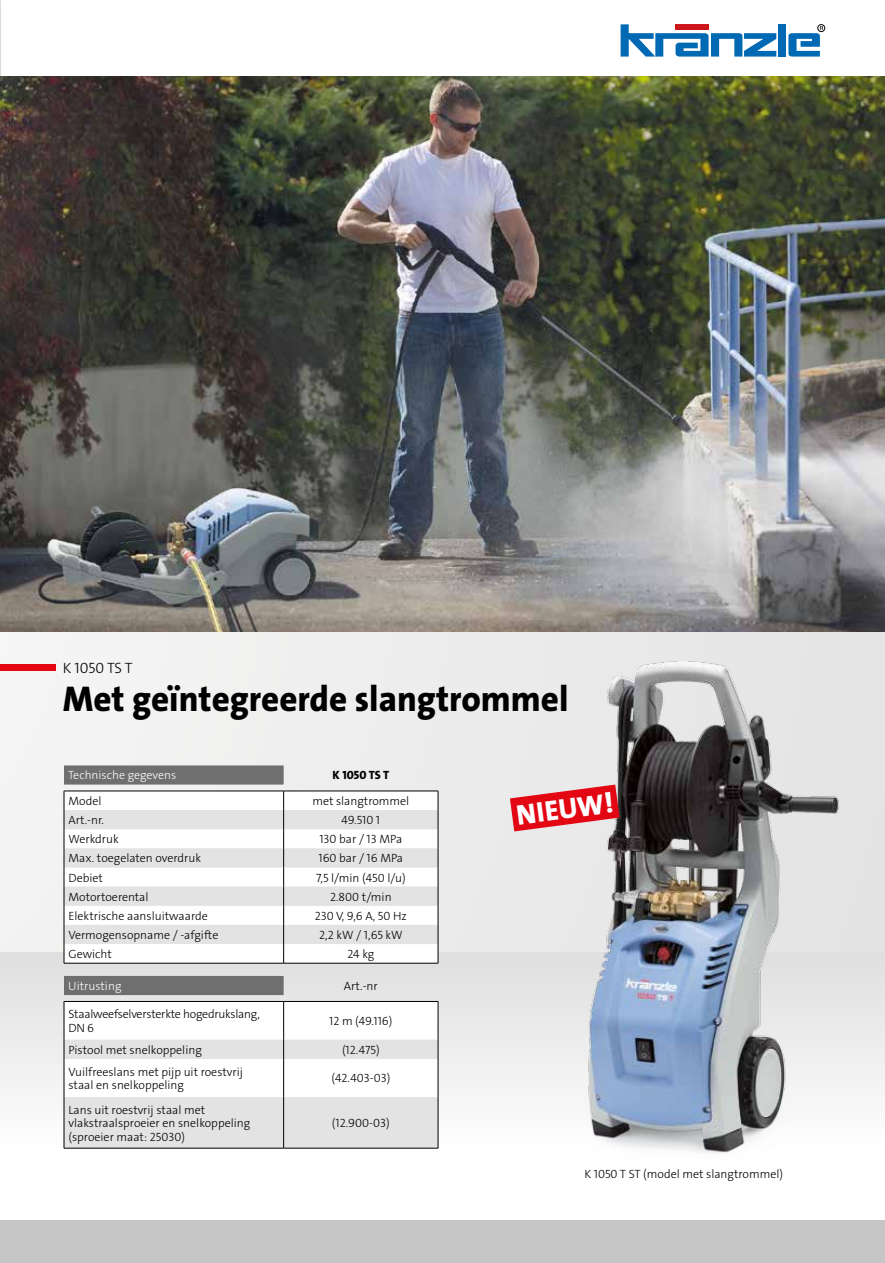
<style>
.page{position:relative;width:885px;height:1263px;background:#fff}
.page>*{position:absolute;margin:0;border:0;box-sizing:border-box;transform-origin:0 0}
.t1{font:36px "The Sans LP8 Ex Bld";color:#000}
.t2{font:28.65px "The Sans LP8 Ex Bld";color:#fff}
.t3{font:15px "The Sans LP3 Lig";color:#000}
.t4{font:12px/13.5px "The Sans LP3 Lig";color:#000}
.t5{font:12px/13.5px "The Sans LP3 Lig";letter-spacing:-.02em;color:#000}
.t6{font:12px "The Sans LP3 Lig";color:#fff}
.t7{font:12px "The Sans LP8 Ex Bld";color:#000}
</style>
<div class="page">
<div style="left:0;top:77px;width:884px;height:994px;background:#ededed"></div>
<div style="left:0;top:952px;width:884px;height:268px;background:linear-gradient(to bottom,#e1e0e0,#fff)"></div>
<div style="left:0;top:664px;width:55px;height:6px;background:#e30613"></div>
<svg style="left:620px;top:24px;width:156px;height:33px"></svg>
<div style="left:778px;top:24px;width:8px;height:33px;background:#0069b4"></div>
<div style="left:817px;top:24px;width:8px;height:8px;border:1px solid #000;border-radius:50%"></div>
<svg style="left:788px;top:26px;width:35px;height:31px"></svg>
<img style="left:0;top:77px;width:884px;height:554px">
<div style="left:9px;top:1220px;width:875px;height:43px;background:#c6c6c6"></div>
<div style="left:0;top:1220px;width:13px;height:43px;background:#c6c6c6"></div>
<img style="left:573px;top:661px;width:269px;height:506px">
<svg style="left:64px;top:765px;width:219px;height:26px;fill:#706f6f"></svg>
<svg style="left:64px;top:792px;width:374px;height:248px;fill:#fff"></svg>
<svg style="left:65px;top:810px;width:373px;height:134px;fill:#e3e3e3"></svg>
<hr style="left:64px;top:1002px;width:1px;height:38px;background:#000">
<hr style="left:64px;top:1001px;width:219px;height:1px;background:#000">
<hr style="left:283px;top:1001px;width:155px;height:1px;background:#000">
<hr style="left:283px;top:1002px;width:1px;height:38px;background:#000">
<hr style="left:438px;top:1002px;width:1px;height:38px;background:#000">
<svg style="left:64px;top:792px;width:1px;height:171px"></svg>
<svg style="left:283px;top:792px;width:1px;height:171px"></svg>
<hr style="left:64px;top:963px;width:219px;height:1px;background:#000">
<hr style="left:283px;top:963px;width:155px;height:1px;background:#000">
<svg style="left:64px;top:1040px;width:375px;height:108px"></svg>
<hr style="left:64px;top:1059px;width:1px;height:38px;background:#000">
<hr style="left:283px;top:791px;width:155px;height:1px;background:#000">
<hr style="left:64px;top:1097px;width:1px;height:51px;background:#000">
<hr style="left:64px;top:791px;width:219px;height:1px;background:#000">
<hr style="left:64px;top:1148px;width:219px;height:1px;background:#000">
<hr style="left:283px;top:1148px;width:155px;height:1px;background:#000">
<svg style="left:438px;top:791px;width:1px;height:172px"></svg>
<svg style="left:510px;top:784px;width:109px;height:47px"></svg>
<p class="t3" style="left:63px;top:658px;width:71px">K 1050 TS T</p>
<h1 class="t1" style="left:63px;top:676px;width:507px">Met geïntegreerde slangtrommel</h1>
<p class="t6" style="left:68px;top:768px;width:109px">Technische gegevens</p>
<p class="t7" style="left:332px;top:768px;width:58px">K 1050 TS T</p>
<p class="t4" style="left:68px;top:794px;width:34px">Model</p>
<p class="t4" style="left:312px;top:794px;width:98px">met slangtrommel</p>
<p class="t4" style="left:68px;top:813px;width:37px">Art.-nr.</p>
<p class="t4" style="left:341px;top:813px;width:40px">49.510 1</p>
<p class="t4" style="left:68px;top:832px;width:52px">Werkdruk</p>
<p class="t4" style="left:319px;top:832px;width:84px">130 bar / 13 MPa</p>
<p class="t4" style="left:68px;top:852px;width:134px">Max. toegelaten overdruk</p>
<p class="t4" style="left:318px;top:852px;width:86px">160 bar / 16 MPa</p>
<p class="t4" style="left:68px;top:871px;width:36px">Debiet</p>
<p class="t4" style="left:316px;top:871px;width:91px">7,5 l/min (450 l/u)</p>
<p class="t4" style="left:68px;top:890px;width:82px">Motortoerental</p>
<p class="t4" style="left:330px;top:890px;width:63px">2.800 t/min</p>
<p class="t4" style="left:68px;top:909px;width:141px">Elektrische aansluitwaarde</p>
<p class="t4" style="left:315px;top:909px;width:94px">230 V, 9,6 A, 50 Hz</p>
<p class="t4" style="left:68px;top:928px;width:151px">Vermogensopname / -afgifte</p>
<p class="t4" style="left:319px;top:928px;width:85px">2,2 kW / 1,65 kW</p>
<p class="t4" style="left:68px;top:947px;width:45px">Gewicht</p>
<p class="t4" style="left:347px;top:947px;width:28px">24 kg</p>
<p class="t6" style="left:68px;top:978px;width:55px">Uitrusting</p>
<p class="t4" style="left:344px;top:979px;width:35px">Art.-nr</p>
<p class="t5" style="left:68px;top:1007px;width:193px">Staalweefselversterkte hogedrukslang,<br>DN 6</p>
<p class="t4" style="left:329px;top:1014px;width:65px">12 m (49.116)</p>
<p class="t4" style="left:68px;top:1043px;width:135px">Pistool met snelkoppeling</p>
<p class="t4" style="left:342px;top:1043px;width:39px">(12.475)</p>
<p class="t4" style="left:68px;top:1065px;width:176px">Vuilfreeslans met pijp uit roestvrij staal en snelkoppeling</p>
<p class="t4" style="left:331px;top:1072px;width:60px">(42.403-03)</p>
<p class="t4" style="left:68px;top:1103px;width:183px">Lans uit roestvrij staal met vlakstraalsproeier en snelkoppeling (sproeier maat: 25030)</p>
<p class="t4" style="left:332px;top:1116px;width:59px">(12.900-03)</p>
<h2 class="t2" style="left:514px;top:797px;width:99px;rotate:-8deg">NIEUW!</h2>
<p class="t4" style="left:584px;top:1167px;width:200px">K 1050 T ST (model met slangtrommel)</p>
</div>
